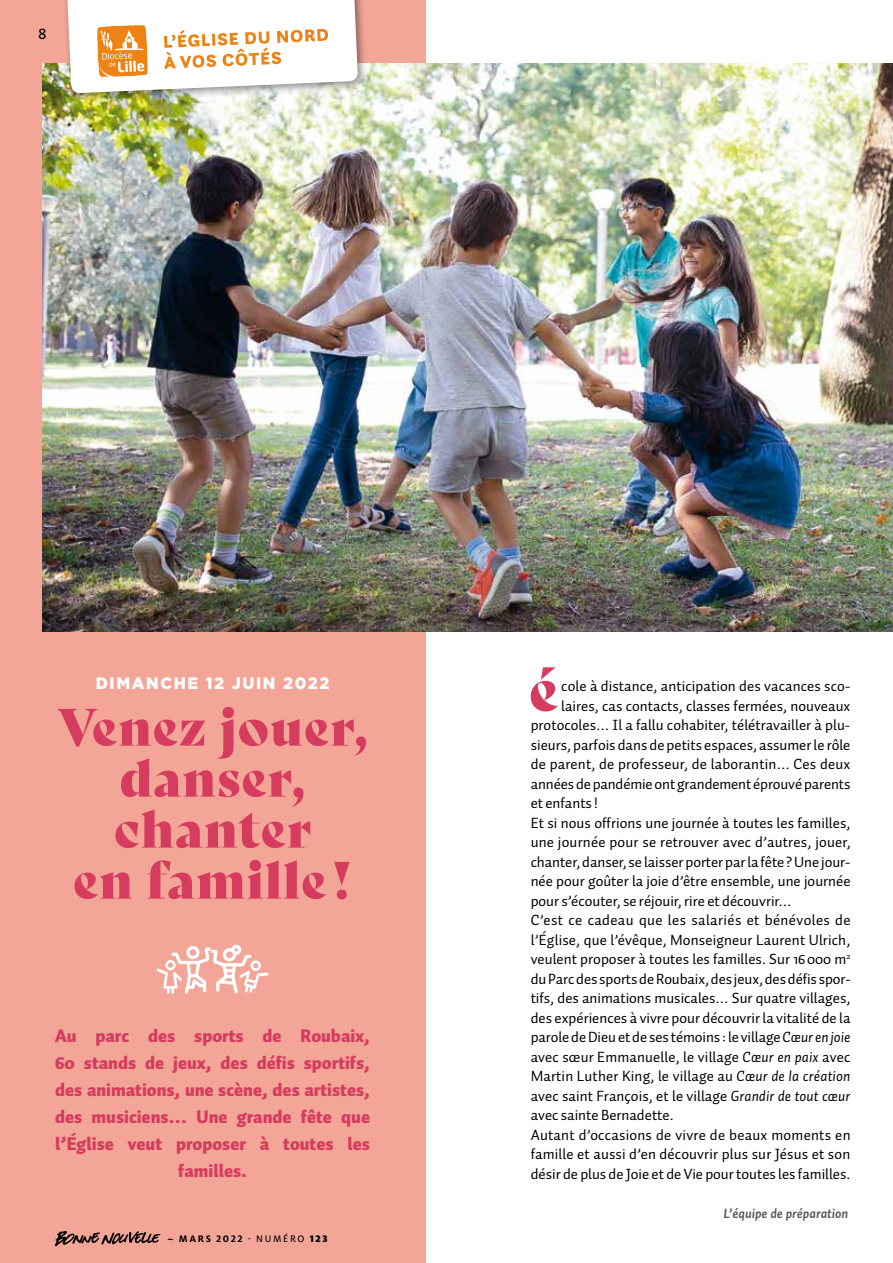
<style>
.page{position:relative;width:893px;height:1263px;background:#fff}
.page>*{position:absolute;margin:0;border:0;box-sizing:border-box;transform-origin:0 0}
.t1{font:58.95px "Bely Display";color:#d53c5e}
.t2{font:51px/51px "Bely Display";letter-spacing:.02em;color:#d53c5e;text-align:center}
.t3{font:900 18px/27px "Auto Pro";color:#d53c5e;text-align:center}
.t4{font:900 16.5px "Gotham";letter-spacing:.1em;color:#fff}
.t5{font:16.5px "Milo OT Text";color:#000}
.t6{font:15px "Auto Pro";color:#000}
.t7{font:15px "Auto Pro";letter-spacing:.025em;color:#000}
.t8{font:13.5px "Auto Pro Bold Italic 1";color:#58585a}
.t9{font:700 10.5px "Milo OT";letter-spacing:.15em;color:#000}
.s1{font-style:italic}
.s2{font-family:"Milo OT Text";font-weight:400}
.s3{font-weight:900}
.s4{font-family:"Auto Pro Regular Italic 1"}
</style>
<div class="page">
<div style="left:0;top:0;width:425px;height:1263px;background:#f3a698"></div>
<img style="left:43px;top:64px;width:850px;height:568px">
<svg style="left:156px;top:945px;width:113px;height:49px"></svg>
<div style="left:61px;top:0;width:308px;height:104px;background:#000;opacity:.45"></div>
<svg style="left:66px;top:0;width:292px;height:93px;background:#f7e8d8"></svg>
<svg style="left:55px;top:1231px;width:106px;height:15px"></svg>
<p class="t5" style="left:38px;top:24px;width:10px">8</p>
<p class="t4" style="left:96px;top:672px;width:235px">DIMANCHE 12 JUIN 2022</p>
<h2 class="t2" style="left:57px;top:697px;width:313px">Venez jouer, danser, chanter<br>en famille !</h2>
<p class="t3" style="left:55px;top:1022px;width:316px">Au parc des sports de Roubaix,<br>60 stands de jeux, des défis sportifs, des animations, une scène, des artistes, des musiciens… Une grande fête que l’Église veut proposer à toutes les familles.</p>
<p class="t9" style="left:168px;top:1233px;width:161px"><span class="s1">~</span> MARS 2022 <span class="s2">- NUMÉRO</span> <span class="s3">123</span></p>
<h1 class="t1" style="left:529px;top:642px;width:31px">é</h1>
<p class="t6" style="left:561px;top:676px;width:291px">cole à distance, anticipation des vacances sco-</p>
<p class="t6" style="left:561px;top:695px;width:291px">laires, cas contacts, classes fermées, nouveaux</p>
<p class="t6" style="left:531px;top:715px;width:321px">protocoles… Il a fallu cohabiter, télétravailler à plu-</p>
<p class="t6" style="left:531px;top:734px;width:321px">sieurs, parfois dans de petits espaces, assumer le rôle</p>
<p class="t6" style="left:531px;top:754px;width:321px">de parent, de professeur, de laborantin… Ces deux</p>
<p class="t6" style="left:531px;top:773px;width:321px">années de pandémie ont grandement éprouvé parents</p>
<p class="t6" style="left:531px;top:793px;width:69px">et enfants !</p>
<p class="t6" style="left:531px;top:812px;width:321px">Et si nous offrions une journée à toutes les familles,</p>
<p class="t6" style="left:531px;top:832px;width:321px">une journée pour se retrouver avec d’autres, jouer,</p>
<p class="t6" style="left:531px;top:851px;width:321px">chanter, danser, se laisser porter par la fête? Une jour-</p>
<p class="t6" style="left:531px;top:871px;width:321px">née pour goûter la joie d’être ensemble, une journée</p>
<p class="t6" style="left:531px;top:890px;width:263px">pour s’écouter, se réjouir, rire et découvrir…</p>
<p class="t7" style="left:531px;top:910px;width:321px">C’est ce cadeau que les salariés et bénévoles de</p>
<p class="t6" style="left:531px;top:929px;width:321px">l’Église, que l’évêque, Monseigneur Laurent Ulrich,</p>
<p class="t6" style="left:531px;top:949px;width:321px">veulent proposer à toutes les familles. Sur 16000 m<sup>2</sup></p>
<p class="t6" style="left:531px;top:968px;width:321px">du Parc des sports de Roubaix, des jeux, des défis spor-</p>
<p class="t6" style="left:531px;top:988px;width:321px">tifs, des animations musicales… Sur quatre villages,</p>
<p class="t6" style="left:531px;top:1007px;width:321px">des expériences à vivre pour découvrir la vitalité de la</p>
<p class="t6" style="left:531px;top:1027px;width:321px">parole de Dieu et de ses témoins : le village <span class="s4">Cœur en joie</span></p>
<p class="t6" style="left:531px;top:1046px;width:321px">avec sœur Emmanuelle, le village <span class="s4">Cœur en paix</span> avec</p>
<p class="t6" style="left:531px;top:1066px;width:321px">Martin Luther King, le village au <span class="s4">Cœur de la création</span></p>
<p class="t6" style="left:531px;top:1085px;width:321px">avec saint François, et le village <span class="s4">Grandir de tout cœur</span></p>
<p class="t6" style="left:531px;top:1105px;width:144px">avec sainte Bernadette.</p>
<p class="t6" style="left:531px;top:1124px;width:321px">Autant d’occasions de vivre de beaux moments en</p>
<p class="t6" style="left:531px;top:1144px;width:321px">famille et aussi d’en découvrir plus sur Jésus et son</p>
<p class="t6" style="left:531px;top:1163px;width:321px">désir de plus de Joie et de Vie pour toutes les familles.</p>
<p class="t8" style="left:723px;top:1204px;width:126px">L’équipe de préparation</p>
</div>
